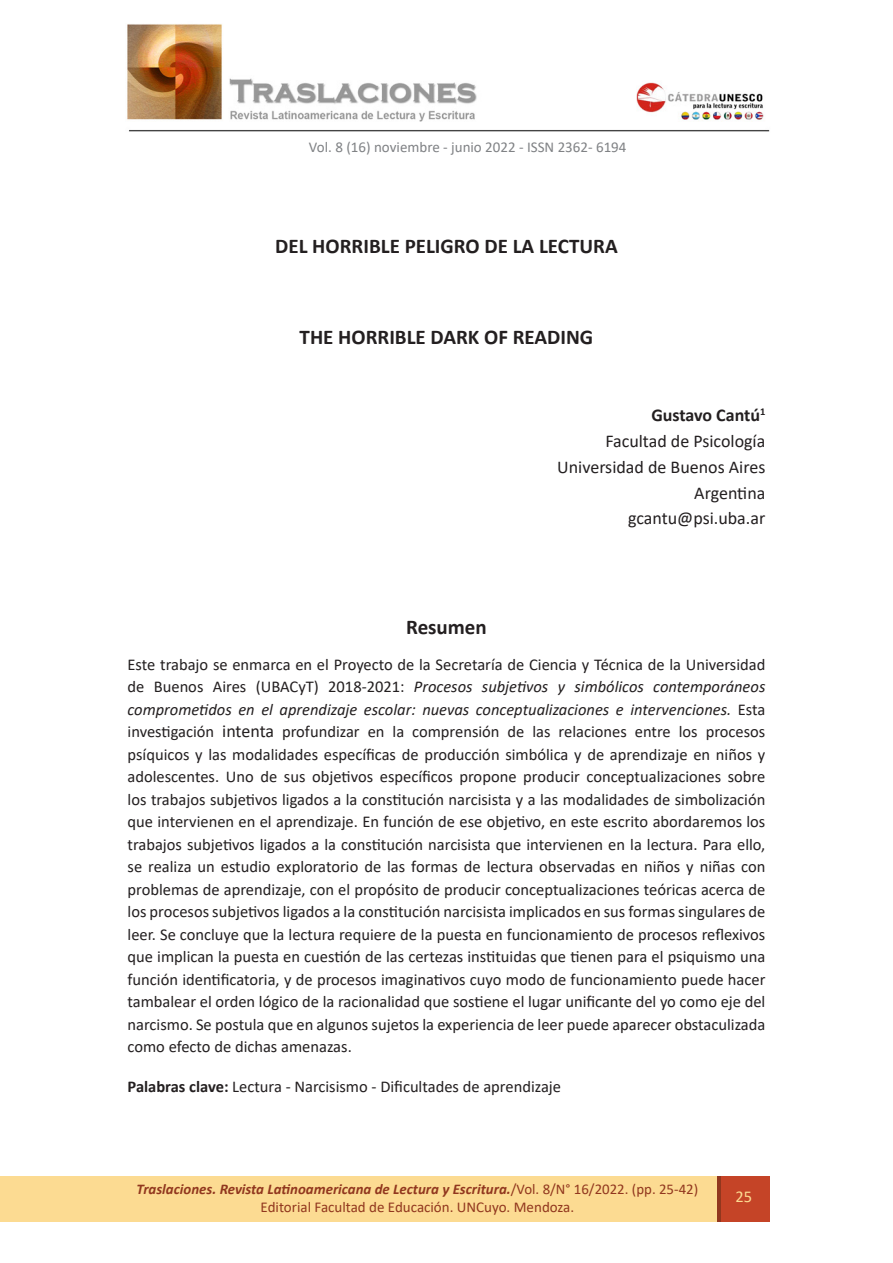
<style>
.page{position:relative;width:893px;height:1263px;background:#fff}
.page>*{position:absolute;margin:0;border:0;box-sizing:border-box;transform-origin:0 0}
.Título_Principal{font:700 21px "Calibri";color:#231f20}
.Titulo{font:700 21px "Calibri";color:#231f20}
.t1{font:18px "Calibri";color:#231f20}
.t2{font:700 18px "Calibri";letter-spacing:-.005em;color:#231f20}
.Resumen{font:16.5px/22.5px "Calibri";color:#231f20;text-align:justify}
.t3{font:16.5px "Calibri";color:#fcdb92}
.t4{font:15px "Calibri";color:#91371e}
.t5{font:15px "Calibri";color:#808285}
.t6{font:italic 700 14.85px "Calibri";color:#91371e}
.s1{font-style:italic}
.s2{font-size:18px}
.s3{font-weight:700}
.s4{font-weight:400;font-style:normal}
</style>
<div class="page">
<img style="left:127px;top:24px;width:643px;height:108px">
<div style="left:718px;top:1176px;width:52px;height:46px;background:#c54427"></div>
<div style="left:0;top:1176px;width:719px;height:46px;background:#fcdb92"></div>
<hr style="left:718px;top:1176px;width:3px;height:46px;background:#91371e">
<p class="t5" style="left:309px;top:136px;width:319px">Vol. 8 (16) noviembre - junio 2022 - ISSN 2362- 6194</p>
<p class="Título_Principal" style="left:275px;top:232px;width:344px">DEL HORRIBLE PELIGRO DE LA LECTURA</p>
<p class="Título_Principal" style="left:300px;top:323px;width:295px">THE HORRIBLE DARK OF READING</p>
<p class="t2" style="left:651px;top:402px;width:116px">Gustavo Cantú<sup>1</sup></p>
<p class="t1" style="left:605px;top:428px;width:162px">Facultad de Psicología</p>
<p class="t1" style="left:557px;top:454px;width:210px">Universidad de Buenos Aires</p>
<p class="t1" style="left:694px;top:480px;width:73px">Argentina</p>
<p class="t1" style="left:628px;top:506px;width:139px">gcantu@psi.uba.ar</p>
<p class="Titulo" style="left:406px;top:612px;width:82px">Resumen</p>
<p class="Resumen" style="left:128px;top:652px;width:639px">Este trabajo se enmarca en el Proyecto de la Secretaría de Ciencia y Técnica de la Universidad de Buenos Aires (UBACyT) 2018-2021: <span class="s1">Procesos subjetivos y simbólicos contemporáneos comprometidos en el aprendizaje escolar: nuevas conceptualizaciones e intervenciones.</span> Esta investigación <span class="s2">intenta</span> profundizar en la comprensión de las relaciones entre los procesos psíquicos y las modalidades específicas de producción simbólica y de aprendizaje en niños y adolescentes. Uno de sus objetivos específicos propone producir conceptualizaciones sobre los trabajos subjetivos ligados a la constitución narcisista y a las modalidades de simbolización que intervienen en el aprendizaje. En función de ese objetivo, en este escrito abordaremos los trabajos subjetivos ligados a la constitución narcisista que intervienen en la lectura. Para ello, se realiza un estudio exploratorio de las formas de lectura observadas en niños y niñas con problemas de aprendizaje, con el propósito de producir conceptualizaciones teóricas acerca de los procesos subjetivos ligados a la constitución narcisista implicados en sus formas singulares de leer. Se concluye que la lectura requiere de la puesta en funcionamiento de procesos reflexivos que implican la puesta en cuestión de las certezas instituidas que tienen para el psiquismo una función identificatoria, y de procesos imaginativos cuyo modo de funcionamiento puede hacer tambalear el orden lógico de la racionalidad que sostiene el lugar unificante del yo como eje del narcismo. Se postula que en algunos sujetos la experiencia de leer puede aparecer obstaculizada como efecto de dichas amenazas.</p>
<p class="Resumen" style="left:128px;top:1074px;width:435px"><span class="s3">Palabras clave:</span> Lectura - Narcisismo - Dificultades de aprendizaje</p>
<p class="t6" style="left:137px;top:1179px;width:563px">Traslaciones. Revista Latinoamericana de Lectura y Escritura.<span class="s4">/Vol. 8/N° 16/2022. (pp. 25-42)</span></p>
<p class="t4" style="left:261px;top:1197px;width:315px">Editorial Facultad de Educación. UNCuyo. Mendoza.</p>
<p class="t3" style="left:736px;top:1185px;width:18px">25</p>
</div>
